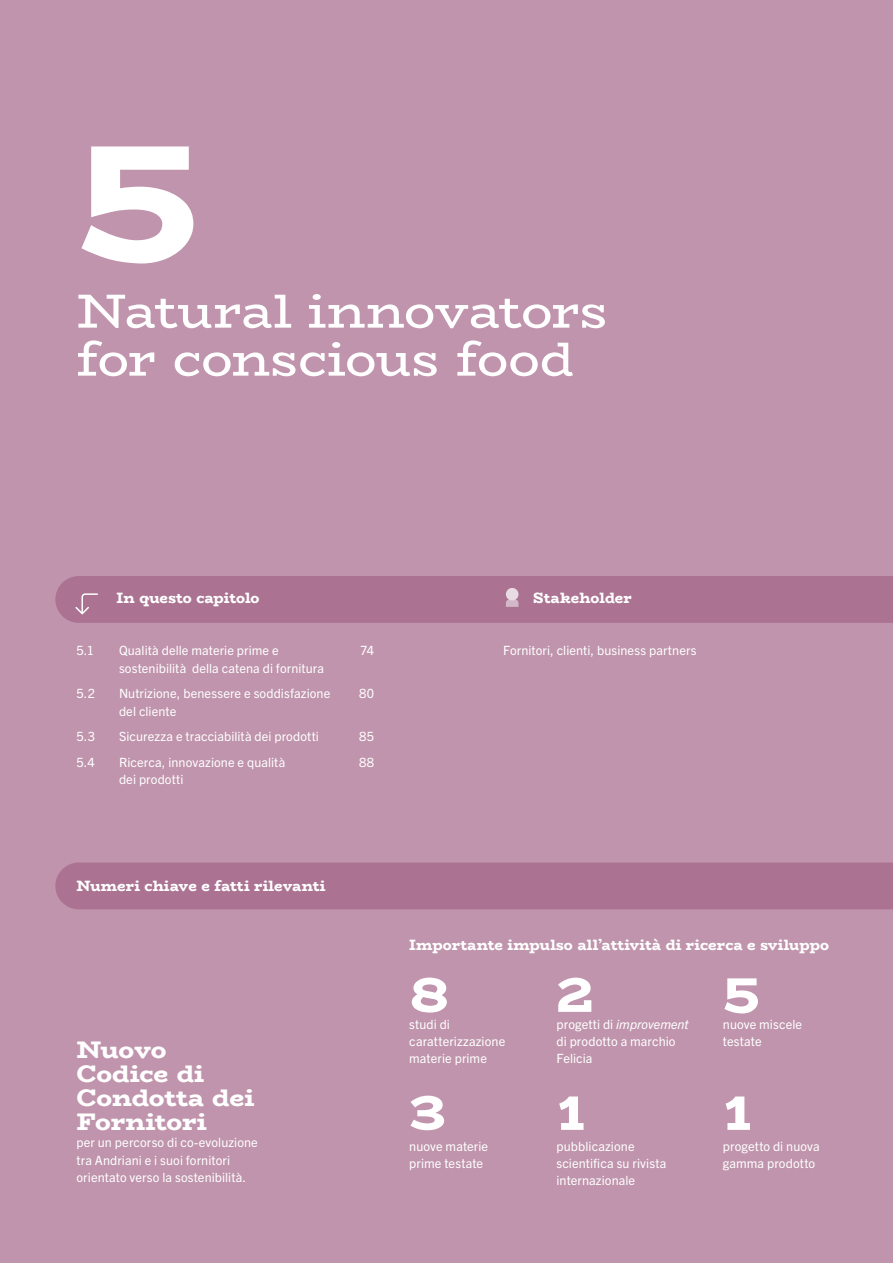
<style>
.page{position:relative;width:893px;height:1263px;background:#bf94ac}
.page>*{position:absolute;margin:0;border:0;box-sizing:border-box;transform-origin:0 0}
.t1{font:800 180px "Bio Rhyme";color:#fff;scale:1.1 1}
.t2{font:800 54px "Bio Rhyme";color:#fff;scale:1.1 1}
.t3{font:48px/48px "Bio Rhyme";letter-spacing:-.015em;color:#fff;scale:1.1 1}
.t4{font:800 24px/24px "Bio Rhyme";letter-spacing:-.005em;color:#fff;scale:1.1 1}
.t5{font:800 15px "Bio Rhyme";letter-spacing:.005em;color:#fff}
.t6{font:12.75px/17.2px "Trade Gothic Next LT Pro";letter-spacing:.01em;color:#fff}
.s1{font-style:italic}
</style>
<div class="page">
<div style="left:55px;top:862px;width:838px;height:47px;background:#ab7292"></div>
<div style="left:55px;top:576px;width:838px;height:47px;background:#ab7292"></div>
<div style="left:506px;top:588px;width:12px;height:12px;background:#e8dbe4;border-radius:50%"></div>
<h1 class="t1" style="left:77px;top:56px;width:115px">5</h1>
<h3 class="t3" style="left:77px;top:286px;width:485px">Natural innovators for conscious food</h3>
<p class="t5" style="left:117px;top:586px;width:144px">In questo capitolo</p>
<p class="t6" style="left:77px;top:641px;width:19px">5.1</p>
<p class="t6" style="left:119px;top:641px;width:161px">Qualità delle materie prime e</p>
<p class="t6" style="left:360px;top:641px;width:15px">74</p>
<p class="t6" style="left:119px;top:658px;width:206px">sostenibilità della catena di fornitura</p>
<p class="t6" style="left:77px;top:684px;width:20px">5.2</p>
<p class="t6" style="left:119px;top:684px;width:213px">Nutrizione, benessere e soddisfazione</p>
<p class="t6" style="left:359px;top:684px;width:16px">80</p>
<p class="t6" style="left:119px;top:701px;width:59px">del cliente</p>
<p class="t6" style="left:77px;top:727px;width:20px">5.3</p>
<p class="t6" style="left:119px;top:727px;width:201px">Sicurezza e tracciabilità dei prodotti</p>
<p class="t6" style="left:359px;top:727px;width:16px">85</p>
<p class="t6" style="left:77px;top:753px;width:20px">5.4</p>
<p class="t6" style="left:119px;top:753px;width:168px">Ricerca, innovazione e qualità</p>
<p class="t6" style="left:359px;top:753px;width:17px">88</p>
<p class="t6" style="left:119px;top:770px;width:66px">dei prodotti</p>
<p class="t5" style="left:533px;top:586px;width:101px">Stakeholder</p>
<p class="t6" style="left:503px;top:641px;width:195px">Fornitori, clienti, business partners</p>
<p class="t5" style="left:77px;top:874px;width:250px">Numeri chiave e fatti rilevanti</p>
<h3 class="t4" style="left:77px;top:1037px;width:163px">Nuovo<br>Codice di<br>Condotta dei<br>Fornitori</h3>
<p class="t6" style="left:77px;top:1133px;width:183px">per un percorso di co-evoluzione tra Andriani e i suoi fornitori orientato verso la sostenibilità.</p>
<p class="t5" style="left:409px;top:933px;width:421px">Importante impulso all’attività di ricerca e sviluppo</p>
<h2 class="t2" style="left:409px;top:951px;width:38px">8</h2>
<h2 class="t2" style="left:556px;top:951px;width:35px">2</h2>
<h2 class="t2" style="left:723px;top:951px;width:35px">5</h2>
<p class="t6" style="left:409px;top:1014px;width:98px">studi di caratterizzazione materie prime</p>
<p class="t6" style="left:556px;top:1014px;width:134px">progetti di <span class="s1">improvement </span>di prodotto a marchio<br>Felicia</p>
<p class="t6" style="left:723px;top:1014px;width:81px">nuove miscele testate</p>
<h2 class="t2" style="left:409px;top:1069px;width:35px">3</h2>
<h2 class="t2" style="left:556px;top:1069px;width:28px">1</h2>
<h2 class="t2" style="left:723px;top:1069px;width:28px">1</h2>
<p class="t6" style="left:409px;top:1137px;width:80px">nuove materie prime testate</p>
<p class="t6" style="left:556px;top:1137px;width:111px">pubblicazione scientifica su rivista internazionale</p>
<p class="t6" style="left:723px;top:1137px;width:98px">progetto di nuova gamma prodotto</p>
</div>
